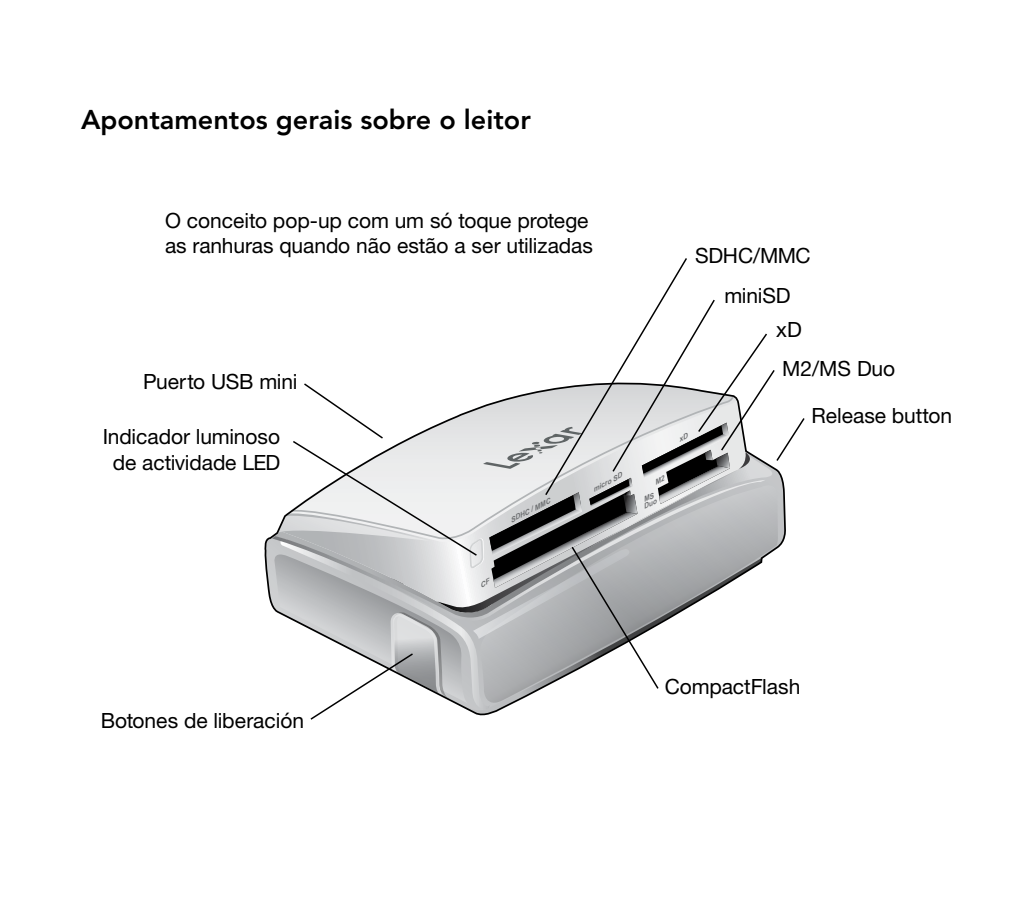
<style>
.page{position:relative;width:1026px;height:918px;background:#fff}
.page>*{position:absolute;margin:0;border:0;box-sizing:border-box;transform-origin:0 0}
.t1{font:800 27px "Avenir";color:#000}
.t2{font:21px/25.2px "Helvetica Neue";color:#000;text-align:center}
.t3{font:italic 700 6.9px/6px "Arial Narrow";color:#6d6f71;text-align:center;scale:1.26 1}
</style>
<div class="page">
<svg style="left:274px;top:258px;width:531px;height:462px"></svg>
<p class="t1" style="left:81px;top:103px;width:451px">Apontamentos gerais sobre o leitor</p>
<p class="t2" style="left:165px;top:208px;width:430px;text-align:left">O conceito pop-up com um só toque protege as ranhuras quando não estão a ser utilizadas</p>
<p class="t2" style="left:143px;top:368px;width:156px">Puerto USB mini</p>
<p class="t2" style="left:103px;top:424px;width:179px">Indicador luminoso de actividade LED</p>
<p class="t3" style="left:592px;top:487px;width:27px;rotate:-27deg">micro SD</p>
<p class="t3" style="left:509px;top:518px;width:36px;rotate:-27deg">SDHC / MMC</p>
<p class="t3" style="left:639px;top:499px;width:13px;rotate:-27deg">MS<br>Duo</p>
<p class="t2" style="left:695px;top:235px;width:117px;line-height:40.5px">SDHC/MMC miniSD</p>
<p class="t2" style="left:776px;top:310px;width:121px;line-height:38.4px;text-align:left">xD<br>M2/MS Duo</p>
<p class="t2" style="left:811px;top:403px;width:142px">Release button</p>
<p class="t2" style="left:101px;top:707px;width:205px">Botones de liberación</p>
<p class="t2" style="left:665px;top:673px;width:137px">CompactFlash</p>
</div>
